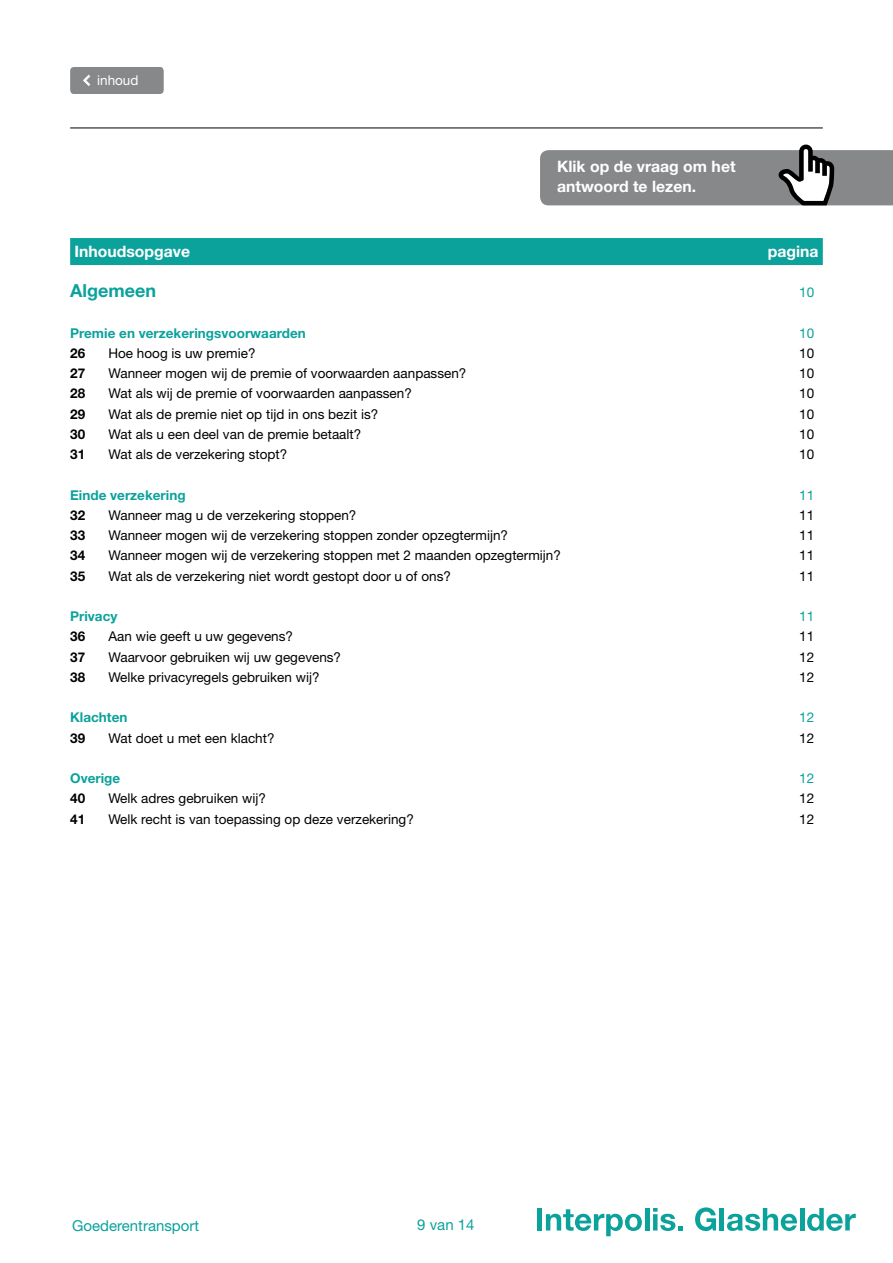
<style>
.page{position:relative;width:893px;height:1263px;background:#fff}
.page>*{position:absolute;margin:0;border:0;box-sizing:border-box;transform-origin:0 0}
.t1{font:700 18px "Helvetica Neue LT Std";color:#0ba29c}
.t2{font:700 15.75px/20.2px "Helvetica Neue LT Std";color:#fff}
.t3{font:15px "Helvetica Neue LT Std";color:#0ba29c}
.t4{font:13.5px "Helvetica Neue LT Std";color:#000}
.t5{font:700 13.5px "Helvetica Neue LT Std";color:#0ba29c}
.t6{font:700 13.5px "Helvetica Neue LT Std";color:#000}
.t7{font:13.5px "Helvetica Neue LT Std";color:#0ba29c}
.t8{font:13.5px "Helvetica Neue LT Std";color:#fff}
</style>
<div class="page">
<hr style="left:70px;top:128px;width:753px;height:1px;background:#000">
<div style="left:537px;top:1208px;width:5px;height:22px;background:#0ba29c"></div>
<svg style="left:546px;top:1209px;width:96px;height:27px"></svg>
<hr style="left:645px;top:1208px;width:4px;height:22px;background:#0ba29c">
<svg style="left:653px;top:1208px;width:30px;height:23px"></svg>
<svg style="left:695px;top:1207px;width:21px;height:24px"></svg>
<hr style="left:720px;top:1208px;width:4px;height:22px;background:#0ba29c">
<svg style="left:727px;top:1208px;width:70px;height:23px"></svg>
<hr style="left:800px;top:1208px;width:4px;height:22px;background:#0ba29c">
<svg style="left:807px;top:1208px;width:49px;height:23px"></svg>
<div style="left:70px;top:67px;width:94px;height:27px;background:#87888a"></div>
<svg style="left:540px;top:145px;width:353px;height:60px;background:#909193"></svg>
<div style="left:70px;top:238px;width:753px;height:27px;background:#0ba29c"></div>
<p class="t8" style="left:97px;top:72px;width:43px">inhoud</p>
<p class="t2" style="left:557px;top:156px;width:180px">Klik op de vraag om het antwoord te lezen.</p>
<p class="t2" style="left:74px;top:240px;width:117px">Inhoudsopgave</p>
<p class="t2" style="left:768px;top:240px;width:52px">pagina</p>
<h1 class="t1" style="left:70px;top:279px;width:88px">Algemeen</h1>
<p class="t7" style="left:799px;top:284px;width:17px">10</p>
<p class="t5" style="left:70px;top:324px;width:237px">Premie en verzekeringsvoorwaarden</p>
<p class="t7" style="left:799px;top:325px;width:17px">10</p>
<p class="t6" style="left:70px;top:345px;width:17px">26</p>
<p class="t4" style="left:108px;top:345px;width:149px">Hoe hoog is uw premie?</p>
<p class="t4" style="left:799px;top:345px;width:17px">10</p>
<p class="t6" style="left:70px;top:365px;width:17px">27</p>
<p class="t4" style="left:108px;top:365px;width:360px">Wanneer mogen wij de premie of voorwaarden aanpassen?</p>
<p class="t4" style="left:799px;top:365px;width:17px">10</p>
<p class="t6" style="left:70px;top:385px;width:17px">28</p>
<p class="t4" style="left:108px;top:385px;width:305px">Wat als wij de premie of voorwaarden aanpassen?</p>
<p class="t4" style="left:799px;top:385px;width:17px">10</p>
<p class="t6" style="left:70px;top:405px;width:17px">29</p>
<p class="t4" style="left:108px;top:406px;width:271px">Wat als de premie niet op tijd in ons bezit is?</p>
<p class="t4" style="left:799px;top:406px;width:17px">10</p>
<p class="t6" style="left:70px;top:426px;width:17px">30</p>
<p class="t4" style="left:108px;top:426px;width:254px">Wat als u een deel van de premie betaalt?</p>
<p class="t4" style="left:799px;top:426px;width:17px">10</p>
<p class="t6" style="left:70px;top:446px;width:17px">31</p>
<p class="t4" style="left:108px;top:446px;width:180px">Wat als de verzekering stopt?</p>
<p class="t4" style="left:799px;top:446px;width:17px">10</p>
<p class="t5" style="left:70px;top:486px;width:117px">Einde verzekering</p>
<p class="t7" style="left:799px;top:487px;width:17px">11</p>
<p class="t6" style="left:70px;top:507px;width:17px">32</p>
<p class="t4" style="left:108px;top:507px;width:250px">Wanneer mag u de verzekering stoppen?</p>
<p class="t4" style="left:799px;top:507px;width:17px">11</p>
<p class="t6" style="left:70px;top:527px;width:17px">33</p>
<p class="t4" style="left:108px;top:527px;width:401px">Wanneer mogen wij de verzekering stoppen zonder opzegtermijn?</p>
<p class="t4" style="left:799px;top:527px;width:17px">11</p>
<p class="t6" style="left:70px;top:547px;width:17px">34</p>
<p class="t4" style="left:108px;top:547px;width:454px">Wanneer mogen wij de verzekering stoppen met 2 maanden opzegtermijn?</p>
<p class="t4" style="left:799px;top:547px;width:17px">11</p>
<p class="t6" style="left:70px;top:567px;width:17px">35</p>
<p class="t4" style="left:108px;top:568px;width:344px">Wat als de verzekering niet wordt gestopt door u of ons?</p>
<p class="t4" style="left:799px;top:568px;width:17px">11</p>
<p class="t5" style="left:70px;top:608px;width:49px">Privacy</p>
<p class="t7" style="left:799px;top:608px;width:17px">11</p>
<p class="t6" style="left:70px;top:628px;width:17px">36</p>
<p class="t4" style="left:108px;top:628px;width:186px">Aan wie geeft u uw gegevens?</p>
<p class="t4" style="left:799px;top:628px;width:17px">11</p>
<p class="t6" style="left:70px;top:648px;width:17px">37</p>
<p class="t4" style="left:108px;top:649px;width:234px">Waarvoor gebruiken wij uw gegevens?</p>
<p class="t4" style="left:799px;top:649px;width:17px">12</p>
<p class="t6" style="left:70px;top:669px;width:17px">38</p>
<p class="t4" style="left:108px;top:669px;width:213px">Welke privacyregels gebruiken wij?</p>
<p class="t4" style="left:799px;top:669px;width:17px">12</p>
<p class="t5" style="left:70px;top:709px;width:59px">Klachten</p>
<p class="t7" style="left:799px;top:709px;width:17px">12</p>
<p class="t6" style="left:70px;top:729px;width:17px">39</p>
<p class="t4" style="left:108px;top:730px;width:168px">Wat doet u met een klacht?</p>
<p class="t4" style="left:799px;top:730px;width:17px">12</p>
<p class="t5" style="left:70px;top:770px;width:52px">Overige</p>
<p class="t7" style="left:799px;top:770px;width:17px">12</p>
<p class="t6" style="left:70px;top:790px;width:17px">40</p>
<p class="t4" style="left:108px;top:790px;width:159px">Welk adres gebruiken wij?</p>
<p class="t4" style="left:799px;top:790px;width:17px">12</p>
<p class="t6" style="left:70px;top:810px;width:17px">41</p>
<p class="t4" style="left:108px;top:811px;width:307px">Welk recht is van toepassing op deze verzekering?</p>
<p class="t4" style="left:799px;top:811px;width:17px">12</p>
<p class="t3" style="left:72px;top:1216px;width:128px">Goederentransport</p>
<p class="t3" style="left:417px;top:1216px;width:59px">9 van 14</p>
</div>
